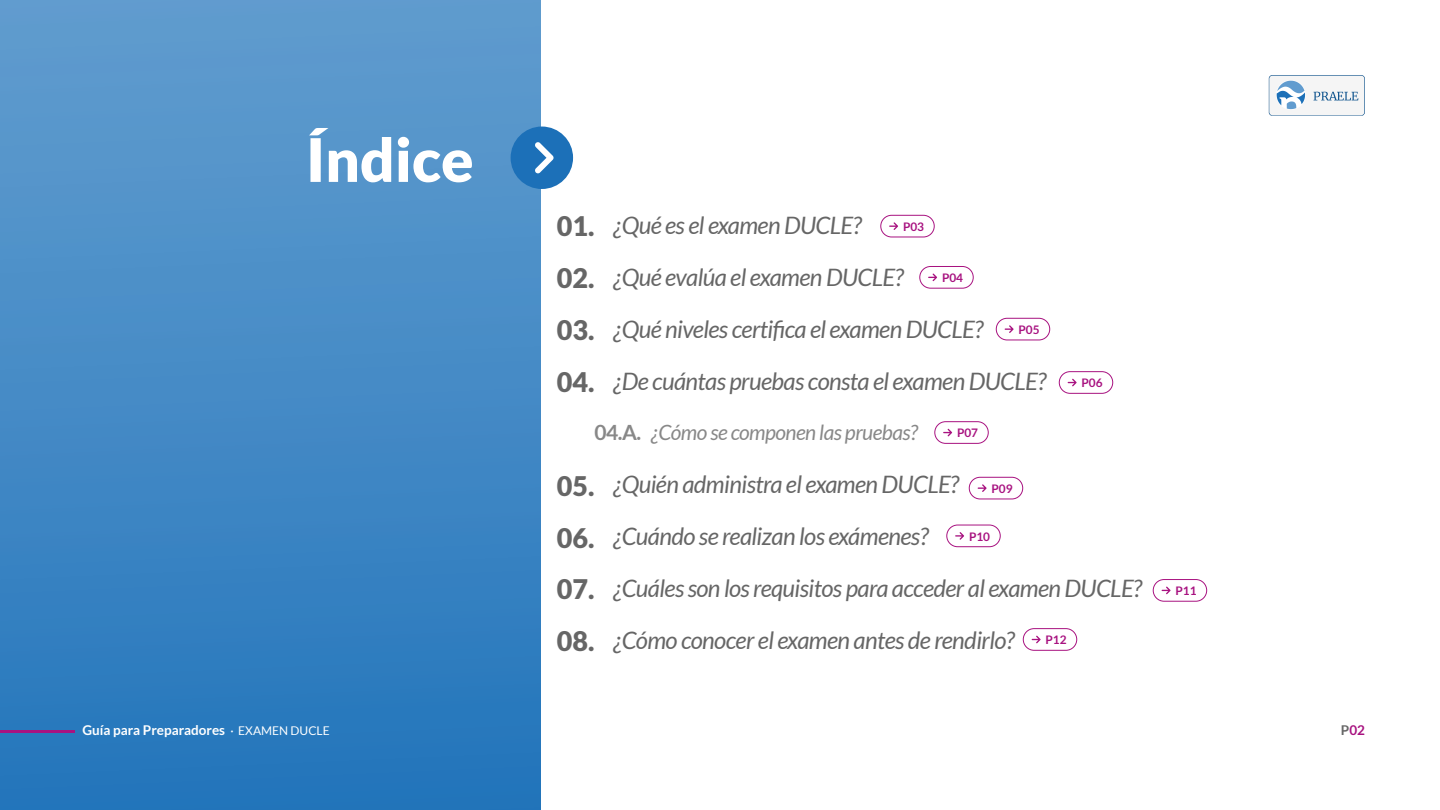
<style>
.page{position:relative;width:1440px;height:810px;background:#fff}
.page>*{position:absolute;margin:0;border:0;box-sizing:border-box;transform-origin:0 0}
.t1{font:900 60px "Lato";color:#fff}
.t2{font:900 27px/51.9px "Lato";color:#666;text-align:justify}
.t3{font:italic 24px/51.9px "Lato";letter-spacing:-.025em;color:#666}
.t4{font:italic 21px "Lato";letter-spacing:-.025em;color:#888}
.t5{font:700 13.5px "Lato";color:#fff}
.t6{font:700 13.5px "Lato";color:#a81280}
.t7{font:700 11.85px "Lato";color:#a81280}
.s1{font-weight:700;font-style:normal}
.s2{font-weight:400;font-size:12px}
.s3{color:#666}
</style>
<div class="page">
<div style="left:0;top:0;width:540px;height:810px;background:linear-gradient(to bottom,#629dcf,#2475bb)"></div>
<hr style="left:0;top:730px;width:75px;height:2px;background:#a81280">
<svg style="left:1269px;top:75px;width:96px;height:41px"></svg>
<div style="left:511px;top:127px;width:62px;height:62px;background:#1c70b8;border-radius:50%"></div>
<svg style="left:535px;top:142px;width:19px;height:32px"></svg>
<div style="left:919px;top:266px;width:55px;height:22px;border:1px solid #a81280;border-radius:11px"></div>
<svg style="left:928px;top:274px;width:9px;height:7px"></svg>
<div style="left:996px;top:318px;width:54px;height:22px;border:1px solid #a81280;border-radius:11px"></div>
<svg style="left:1005px;top:325px;width:9px;height:8px"></svg>
<div style="left:1059px;top:371px;width:54px;height:23px;border:1px solid #a81280;border-radius:11px"></div>
<svg style="left:1068px;top:379px;width:9px;height:7px"></svg>
<div style="left:935px;top:421px;width:54px;height:23px;border:1px solid #a81280;border-radius:11px"></div>
<svg style="left:943px;top:429px;width:9px;height:7px"></svg>
<div style="left:969px;top:477px;width:54px;height:22px;border:1px solid #a81280;border-radius:11px"></div>
<svg style="left:978px;top:484px;width:9px;height:8px"></svg>
<div style="left:947px;top:525px;width:54px;height:22px;border:1px solid #a81280;border-radius:11px"></div>
<svg style="left:955px;top:532px;width:9px;height:8px"></svg>
<div style="left:1153px;top:579px;width:54px;height:23px;border:1px solid #a81280;border-radius:11px"></div>
<svg style="left:1162px;top:587px;width:9px;height:7px"></svg>
<div style="left:1023px;top:628px;width:54px;height:23px;border:1px solid #a81280;border-radius:11px"></div>
<svg style="left:1032px;top:636px;width:9px;height:7px"></svg>
<div style="left:880px;top:215px;width:55px;height:22px;border:1px solid #a81280;border-radius:11px"></div>
<svg style="left:889px;top:222px;width:9px;height:8px"></svg>
<h1 class="t1" style="left:306px;top:125px;width:169px">Índice</h1>
<p class="t2" style="left:557px;top:200px;width:39px">01.<br>02.<br>03.<br>04.</p>
<p class="t3" style="left:614px;top:200px;width:434px">¿Qué es el examen DUCLE?<br>¿Qué evalúa el examen DUCLE?<br>¿Qué niveles certifica el examen DUCLE?<br>¿De cuántas pruebas consta el examen DUCLE?</p>
<p class="t7" style="left:903px;top:220px;width:23px">P03</p>
<p class="t7" style="left:942px;top:271px;width:23px">P04</p>
<p class="t7" style="left:1018px;top:323px;width:23px">P05</p>
<p class="t4" style="left:595px;top:421px;width:325px"><span class="s1">04.A.</span> ¿Cómo se componen las pruebas?</p>
<p class="t7" style="left:957px;top:426px;width:23px">P07</p>
<p class="t7" style="left:1082px;top:376px;width:23px">P06</p>
<p class="t2" style="left:557px;top:459px;width:39px">05.<br>06.<br>07.<br>08.</p>
<p class="t3" style="left:614px;top:459px;width:530px">¿Quién administra el examen DUCLE?<br>¿Cuándo se realizan los exámenes?<br>¿Cuáles son los requisitos para acceder al examen DUCLE? ¿Cómo conocer el examen antes de rendirlo?</p>
<p class="t7" style="left:991px;top:482px;width:23px">P09</p>
<p class="t7" style="left:969px;top:530px;width:23px">P10</p>
<p class="t7" style="left:1046px;top:633px;width:23px">P12</p>
<p class="t7" style="left:1175px;top:584px;width:23px">P11</p>
<p class="t5" style="left:82px;top:722px;width:249px">Guía para Preparadores <span class="s2">· EXAMEN DUCLE</span></p>
<p class="t6" style="left:1341px;top:722px;width:26px"><span class="s3">P</span>02</p>
</div>
